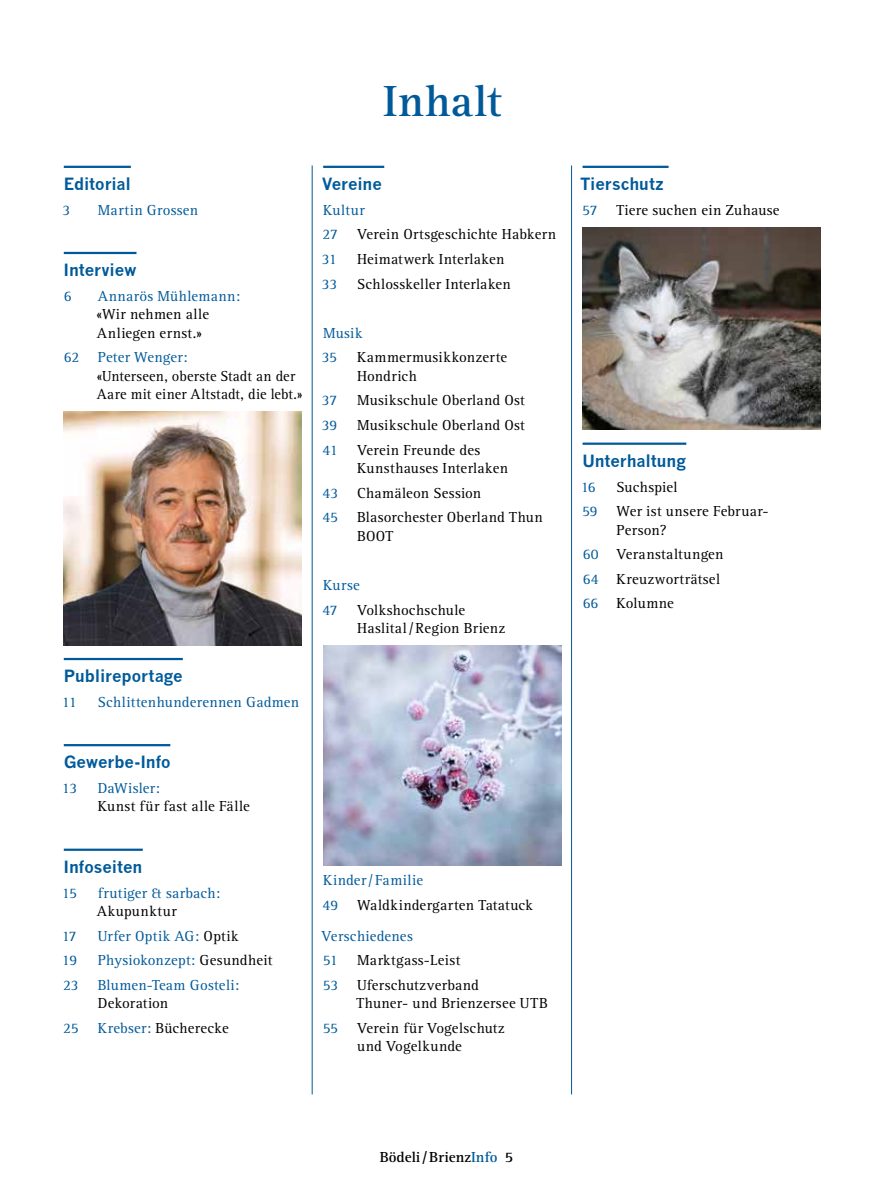
<style>
.page{position:relative;width:893px;height:1191px;background:#fff}
.page>*{position:absolute;margin:0;border:0;box-sizing:border-box;transform-origin:0 0}
.t1{font:700 45px "Rotis Serif";letter-spacing:.02em;color:#005a9a}
.t2{font:700 16.5px "News Gothic";letter-spacing:-.005em;color:#005a9a}
.t3{font:15px/18.5px "Rotis Serif";letter-spacing:.02em;color:#000}
.t4{font:15px/24.6px "Rotis Serif";letter-spacing:.015em;color:#005a9a}
.t5{font:700 15px "Rotis Serif";color:#000}
.t6{font:15px "Rotis Serif";color:#000}
.s1{color:#000}
.s2{color:#005a9a}
</style>
<div class="page">
<hr style="left:571px;top:165px;width:1px;height:929px;background:#005a9a">
<hr style="left:312px;top:165px;width:1px;height:929px;background:#005a9a">
<hr style="left:64px;top:166px;width:67px;height:2px;background:#005a9a">
<hr style="left:64px;top:252px;width:72px;height:2px;background:#005a9a">
<hr style="left:64px;top:658px;width:119px;height:2px;background:#005a9a">
<hr style="left:64px;top:744px;width:106px;height:2px;background:#005a9a">
<hr style="left:64px;top:848px;width:79px;height:3px;background:#005a9a">
<hr style="left:323px;top:166px;width:61px;height:2px;background:#005a9a">
<hr style="left:583px;top:166px;width:86px;height:2px;background:#005a9a">
<hr style="left:583px;top:442px;width:103px;height:3px;background:#005a9a">
<img style="left:323px;top:645px;width:238px;height:220px">
<img style="left:64px;top:411px;width:238px;height:234px">
<img style="left:583px;top:227px;width:238px;height:202px">
<h1 class="t1" style="left:383px;top:75px;width:120px">Inhalt</h1>
<p class="t2" style="left:64px;top:174px;width:69px">Editorial</p>
<p class="t4" style="left:63px;top:198px;width:9px">3</p>
<p class="t4" style="left:98px;top:198px;width:102px">Martin Grossen</p>
<p class="t2" style="left:64px;top:260px;width:75px">Interview</p>
<p class="t4" style="left:64px;top:284px;width:9px">6</p>
<p class="t4" style="left:98px;top:284px;width:144px">Annarös Mühlemann:</p>
<p class="t3" style="left:97px;top:305px;width:114px">«Wir nehmen alle<br>Anliegen ernst.»</p>
<p class="t4" style="left:64px;top:345px;width:125px">62 Peter Wenger:</p>
<p class="t3" style="left:97px;top:367px;width:207px">«Unterseen, oberste Stadt an der<br>Aare mit einer Altstadt, die lebt.»</p>
<p class="t2" style="left:64px;top:666px;width:120px">Publireportage</p>
<p class="t4" style="left:62px;top:690px;width:16px">11</p>
<p class="t4" style="left:98px;top:690px;width:203px">Schlittenhunderennen Gadmen</p>
<p class="t2" style="left:64px;top:752px;width:108px">Gewerbe-Info</p>
<p class="t4" style="left:62px;top:776px;width:17px">13</p>
<p class="t4" style="left:98px;top:776px;width:63px">DaWisler:</p>
<p class="t3" style="left:98px;top:797px;width:154px">Kunst für fast alle Fälle</p>
<p class="t2" style="left:322px;top:174px;width:61px">Vereine</p>
<p class="t4" style="left:322px;top:198px;width:44px">Kultur<br>27</p>
<p class="t3" style="left:357px;top:225px;width:200px">Verein Ortsgeschichte Habkern</p>
<p class="t4" style="left:322px;top:247px;width:16px">31</p>
<p class="t3" style="left:357px;top:250px;width:149px">Heimatwerk Interlaken</p>
<p class="t4" style="left:322px;top:272px;width:17px">33</p>
<p class="t3" style="left:357px;top:275px;width:155px">Schlosskeller Interlaken</p>
<p class="t4" style="left:322px;top:321px;width:42px">Musik<br>35</p>
<p class="t3" style="left:357px;top:348px;width:152px">Kammermusikkonzerte<br>Hondrich</p>
<p class="t4" style="left:322px;top:388px;width:17px">37</p>
<p class="t3" style="left:357px;top:392px;width:169px">Musikschule Oberland Ost</p>
<p class="t4" style="left:322px;top:413px;width:17px">39</p>
<p class="t3" style="left:357px;top:416px;width:169px">Musikschule Oberland Ost</p>
<p class="t4" style="left:323px;top:438px;width:17px">41</p>
<p class="t3" style="left:357px;top:441px;width:152px">Verein Freunde des<br>Kunsthauses Interlaken</p>
<p class="t4" style="left:323px;top:481px;width:17px">43</p>
<p class="t3" style="left:357px;top:484px;width:125px">Chamäleon Session</p>
<p class="t4" style="left:323px;top:505px;width:17px">45</p>
<p class="t3" style="left:357px;top:508px;width:187px">Blasorchester Oberland Thun<br>BOOT</p>
<p class="t4" style="left:323px;top:573px;width:39px">Kurse<br>47</p>
<p class="t3" style="left:357px;top:601px;width:150px">Volkshochschule<br>Haslital/Region Brienz</p>
<p class="t2" style="left:64px;top:857px;width:80px">Infoseiten</p>
<p class="t4" style="left:62px;top:880px;width:17px">15</p>
<p class="t4" style="left:98px;top:880px;width:124px">frutiger &amp; sarbach:</p>
<p class="t3" style="left:97px;top:902px;width:81px">Akupunktur</p>
<p class="t4" style="left:62px;top:923px;width:16px">17</p>
<p class="t4" style="left:98px;top:923px;width:142px">Urfer Optik AG: <span class="s1">Optik</span></p>
<p class="t4" style="left:62px;top:948px;width:17px">19</p>
<p class="t4" style="left:98px;top:948px;width:176px">Physiokonzept: <span class="s1">Gesundheit</span></p>
<p class="t4" style="left:63px;top:973px;width:17px">23</p>
<p class="t4" style="left:98px;top:973px;width:143px">Blumen-Team Gosteli:</p>
<p class="t6" style="left:98px;top:994px;width:72px">Dekoration</p>
<p class="t4" style="left:63px;top:1016px;width:17px">25</p>
<p class="t3" style="left:98px;top:1019px;width:132px"><span class="s2">Krebser:</span> Bücherecke</p>
<p class="t4" style="left:323px;top:868px;width:102px">Kinder/Familie<br>49</p>
<p class="t3" style="left:357px;top:896px;width:177px">Waldkindergarten Tatatuck</p>
<p class="t4" style="left:322px;top:923px;width:93px">Verschiedenes<br>51</p>
<p class="t3" style="left:357px;top:951px;width:105px">Marktgass-Leist</p>
<p class="t4" style="left:323px;top:973px;width:17px">53</p>
<p class="t3" style="left:356px;top:976px;width:193px">Uferschutzverband<br>Thuner- und Brienzersee UTB</p>
<p class="t4" style="left:323px;top:1016px;width:17px">55</p>
<p class="t3" style="left:357px;top:1019px;width:149px">Verein für Vogelschutz und Vogelkunde</p>
<p class="t2" style="left:580px;top:174px;width:85px">Tierschutz</p>
<p class="t4" style="left:582px;top:198px;width:17px">57</p>
<p class="t3" style="left:617px;top:201px;width:165px">Tiere suchen ein Zuhause</p>
<p class="t2" style="left:582px;top:451px;width:105px">Unterhaltung</p>
<p class="t4" style="left:581px;top:475px;width:16px">16</p>
<p class="t3" style="left:617px;top:478px;width:63px">Suchspiel</p>
<p class="t4" style="left:582px;top:499px;width:17px">59</p>
<p class="t3" style="left:617px;top:502px;width:154px">Wer ist unsere Februar-<br>Person?</p>
<p class="t3" style="left:583px;top:542px;width:142px;line-height:24.6px"><span class="s2">60</span> Veranstaltungen<br><span class="s2">64</span> Kreuzworträtsel<br><span class="s2">66</span> Kolumne</p>
<p class="t5" style="left:380px;top:1148px;width:135px">Bödeli/Brienz<span class="s2">Info</span> 5</p>
</div>
